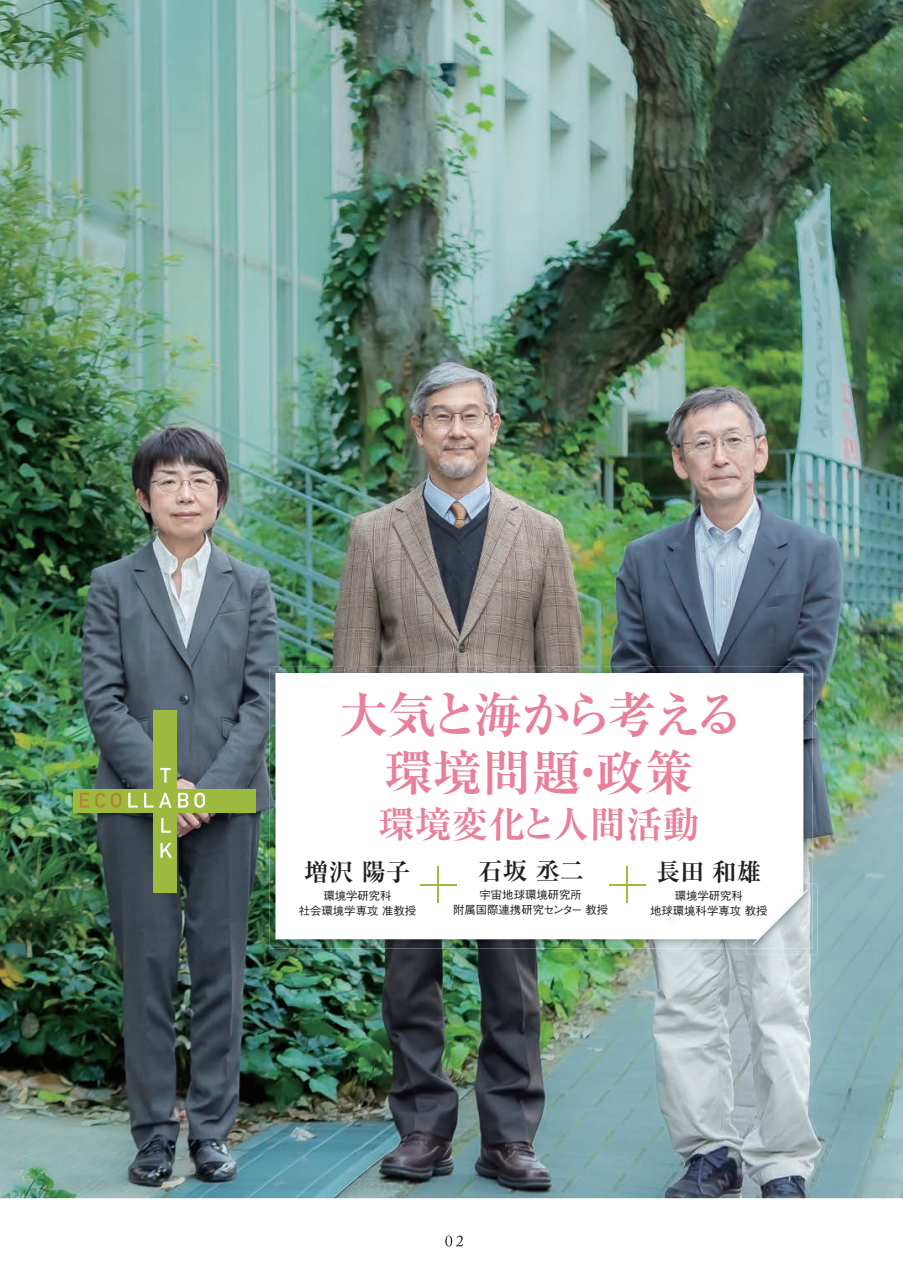
<style>
.page{position:relative;width:903px;height:1278px;background:#fff}
.page>*{position:absolute;margin:0;border:0;box-sizing:border-box;transform-origin:0 0}
.t1{font:49px/57.8px "Ryumin Pro Bold 90 pv RKSJ H";letter-spacing:-.04em;color:#e88099;text-align:center}
.t2{font:36.75px "Ryumin Pro Bold 90 pv RKSJ H";color:#e88099}
.t3{font:24.5px "Ryumin Pro Bold 90 pv RKSJ H";color:#231f20}
.t4{font:11.38px/14.9px "Gothic BBB Pro Medium 90 pv RKSJ H";color:#231f20;text-align:center}
</style>
<div class="page">
<img style="left:0;top:0;width:903px;height:1198px">
<img style="left:270px;top:667px;width:543px;height:55px">
<img style="left:270px;top:722px;width:59px;height:226px">
<img style="left:803px;top:722px;width:10px;height:161px">
<img style="left:329px;top:939px;width:417px;height:9px">
<svg style="left:276px;top:673px;width:527px;height:266px"></svg>
<hr style="left:420px;top:884px;width:37px;height:1px;background:#9db940">
<hr style="left:438px;top:866px;width:1px;height:37px;background:#9db940">
<hr style="left:609px;top:884px;width:36px;height:1px;background:#9db940">
<hr style="left:626px;top:866px;width:2px;height:37px;background:#9db940">
<svg style="left:445px;top:1235px;width:18px;height:11px"></svg>
<img style="left:746px;top:883px;width:71px;height:71px">
<img style="left:746px;top:883px;width:67px;height:65px">
<img style="left:746px;top:883px;width:57px;height:56px">
<img style="left:746px;top:905px;width:6px;height:11px">
<svg style="left:752px;top:889px;width:56px;height:55px"></svg>
<img style="left:663px;top:907px;width:19px;height:18px">
<div style="left:73px;top:789px;width:183px;height:23px;background:#9db940"></div>
<div style="left:153px;top:709px;width:23px;height:183px;background:#9db940"></div>
<svg style="left:80px;top:792px;width:9px;height:15px"></svg>
<svg style="left:95px;top:792px;width:26px;height:15px"></svg>
<svg style="left:128px;top:792px;width:10px;height:15px"></svg>
<svg style="left:144px;top:792px;width:9px;height:15px"></svg>
<svg style="left:178px;top:792px;width:10px;height:15px"></svg>
<svg style="left:194px;top:792px;width:11px;height:15px"></svg>
<svg style="left:160px;top:768px;width:11px;height:14px"></svg>
<svg style="left:159px;top:793px;width:13px;height:14px"></svg>
<svg style="left:161px;top:818px;width:10px;height:14px"></svg>
<svg style="left:160px;top:843px;width:12px;height:14px"></svg>
<h1 class="t1" style="left:339px;top:692px;width:407px">大気と海から考える環境問題・政策</h1>
<h2 class="t2" style="left:378px;top:810px;width:323px">環境変化と人間活動</h2>
<h3 class="t3" style="left:304px;top:862px;width:108px">増沢 陽子</h3>
<p class="t4" style="left:299px;top:890px;width:119px">環境学研究科<br>社会環境学専攻 准教授</p>
<h3 class="t3" style="left:478px;top:861px;width:108px">石坂 丞二</h3>
<p class="t4" style="left:453px;top:888px;width:157px">宇宙地球環境研究所<br>附属国際連携研究センター 教授</p>
<h3 class="t3" style="left:656px;top:862px;width:107px">長田 和雄</h3>
<p class="t4" style="left:650px;top:890px;width:119px">環境学研究科<br>地球環境科学専攻教授</p>
</div>
